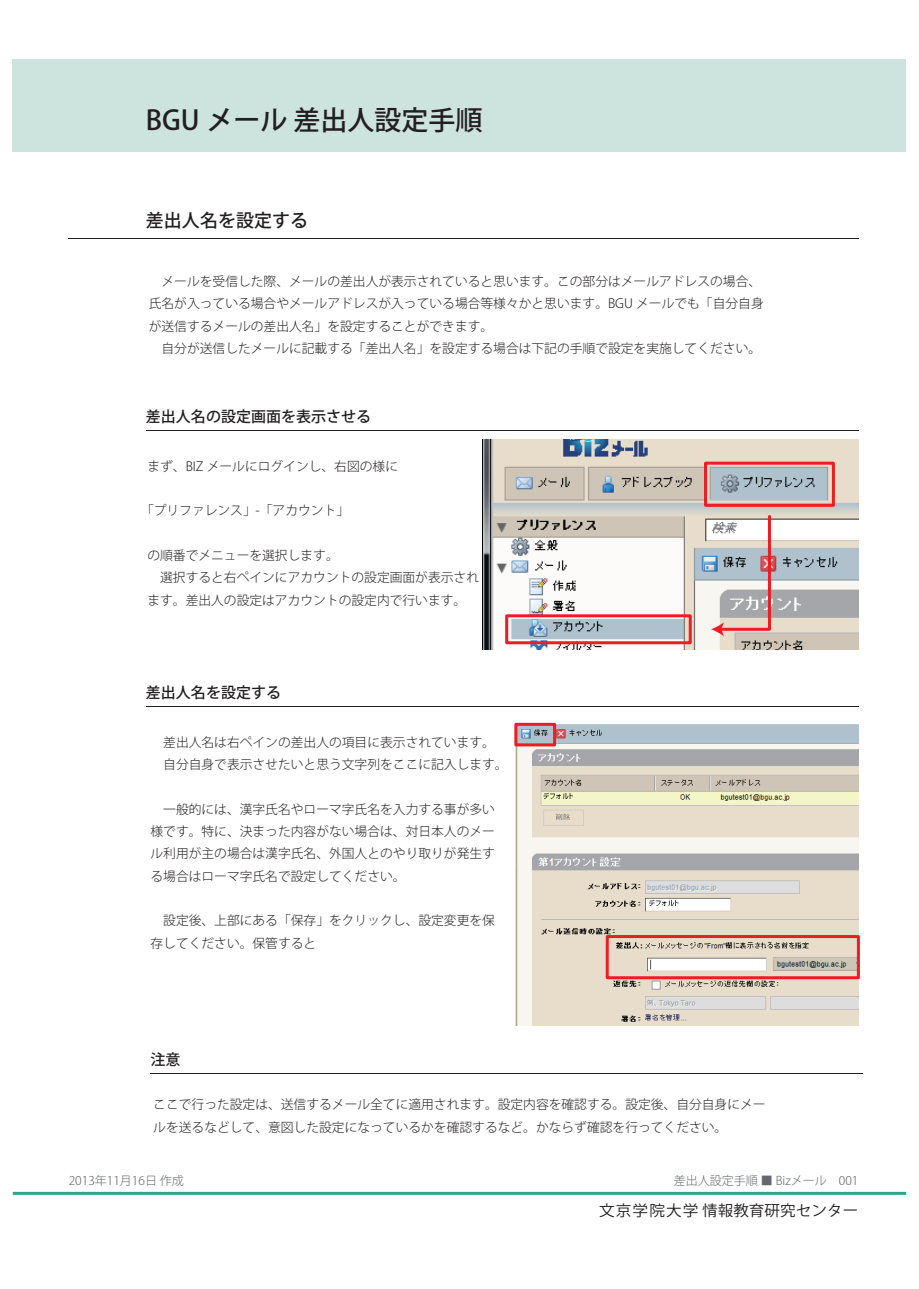
<style>
.page{position:relative;width:919px;height:1289px;background:#fff}
.page>*{position:absolute;margin:0;border:0;box-sizing:border-box;transform-origin:0 0}
.t1{font:500 27px "Koz Go Pro";color:#231f20}
.t2{font:500 18px "Koz Go Pro";color:#231f20}
.t3{font:500 15px "Koz Go Pro";color:#231f20}
.t4{font:15px "Koz Min Std Medium 90 msp 90 ms RKSJ H";color:#221f21;scale:1.04 1}
.t5{font:300 12.75px/22.4px "Koz Go Pro";color:#231f20}
.t6{font:300 12px "Koz Go Pro";color:#65676a}
</style>
<div class="page">
<div style="left:13px;top:59px;width:893px;height:93px;background:#cde3de"></div>
<hr style="left:68px;top:238px;width:790px;height:1px;background:#221f21">
<hr style="left:146px;top:706px;width:712px;height:1px;background:#221f21">
<hr style="left:146px;top:430px;width:712px;height:1px;background:#221f21">
<hr style="left:13px;top:1191px;width:893px;height:3px;background:#33a28a">
<hr style="left:150px;top:1073px;width:712px;height:1px;background:#221f21">
<img style="left:483px;top:439px;width:375px;height:211px">
<div style="left:704px;top:461px;width:130px;height:46px;border:3px solid #ee1d23"></div>
<div style="left:505px;top:614px;width:186px;height:30px;border:3px solid #ee1d23"></div>
<svg style="left:711px;top:513px;width:61px;height:123px"></svg>
<img style="left:516px;top:724px;width:342px;height:301px">
<div style="left:605px;top:935px;width:254px;height:44px;border:3px solid #ee1d23"></div>
<div style="left:514px;top:722px;width:42px;height:24px;border:3px solid #ee1d23"></div>
<h1 class="t1" style="left:146px;top:102px;width:338px">BGU メール 差出人設定手順</h1>
<h2 class="t2" style="left:146px;top:209px;width:164px">差出人名を設定する</h2>
<p class="t5" style="left:149px;top:270px;width:616px">　メールを受信した際、メールの差出人が表示されていると思います。この部分はメールアドレスの場合、氏名が入っている場合やメールアドレスが入っている場合等様々かと思います。BGU メールでも「自分自身が送信するメールの差出人名」を設定することができます。<br>　自分が送信したメールに記載する「差出人名」を設定する場合は下記の手順で設定を実施してください。</p>
<p class="t3" style="left:146px;top:407px;width:227px">差出人名の設定画面を表示させる</p>
<p class="t5" style="left:147px;top:455px;width:252px">まず、BIZ メールにログインし、右図の様に</p>
<p class="t5" style="left:141px;top:499px;width:210px">「プリファレンス」-「アカウント」</p>
<p class="t5" style="left:147px;top:544px;width:333px">の順番でメニューを選択します。<br>　選択すると右ペインにアカウントの設定画面が表示されます。差出人の設定はアカウントの設定内で行います。</p>
<p class="t3" style="left:146px;top:683px;width:137px">差出人名を設定する</p>
<p class="t5" style="left:150px;top:730px;width:358px">　差出人名は右ペインの差出人の項目に表示されています。　自分自身で表示させたいと思う文字列をここに記入します。</p>
<p class="t5" style="left:150px;top:797px;width:346px;text-align:justify">　一般的には、漢字氏名やローマ字氏名を入力する事が多い様です。特に、決まった内容がない場合は、対日本人のメール利用が主の場合は漢字氏名、外国人とのやり取りが発生する場合はローマ字氏名で設定してください。</p>
<p class="t5" style="left:150px;top:909px;width:346px">　設定後、上部にある「保存」をクリックし、設定変更を保存してください。保管すると</p>
<p class="t3" style="left:150px;top:1050px;width:31px">注意</p>
<p class="t5" style="left:153px;top:1093px;width:614px">ここで行った設定は、送信するメール全てに適用されます。設定内容を確認する。設定後、自分自身にメールを送るなどして、意図した設定になっているかを確認するなど。かならず確認を行ってください。</p>
<p class="t6" style="left:69px;top:1172px;width:117px">2013年11月16日 作成</p>
<p class="t6" style="left:673px;top:1172px;width:186px">差出人設定手順 ■ Bizメール　001</p>
<p class="t4" style="left:599px;top:1202px;width:251px">文京学院大学 情報教育研究センター</p>
</div>
